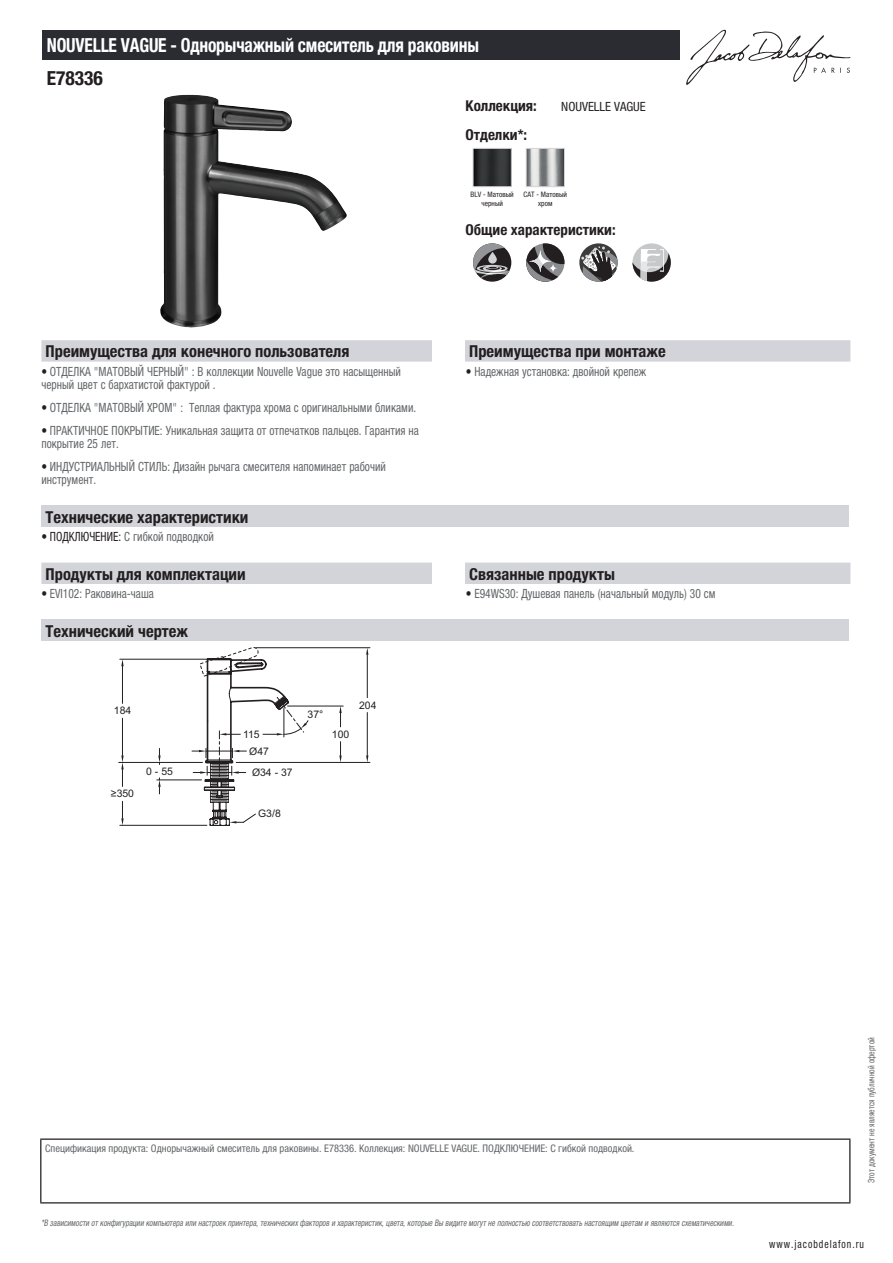
<style>
.page{position:relative;width:893px;height:1263px;background:#fff}
.page>*{position:absolute;margin:0;border:0;box-sizing:border-box;transform-origin:0 0}
.t1{font:700 condensed 19.5px "Helvetica Neue LTCYR";letter-spacing:-.01em;color:#fff;scale:.9 1}
.t2{font:700 condensed 19.5px "Helvetica Neue LTCYR";color:#231f20}
.t3{font:700 condensed 16.5px "Helvetica Neue LTCYR";color:#231f20}
.t4{font:700 condensed 15px "Helvetica Neue LTCYR";color:#231f20}
.t5{font:condensed 12.75px/13.5px "Helvetica Neue LTCYR";color:#626568;scale:.9 1}
.t6{font:condensed 12.75px "Helvetica Neue LTCYR";color:#231f20}
.t7{font:condensed 11.25px "Helvetica Neue LTCYR";letter-spacing:.1em;color:#231f20;scale:.87 1}
.t8{font:condensed 10.5px "Helvetica Neue LTCYR";color:#626568}
.t9{font:10.5px "Arial";color:#231f20}
.t10{font:italic condensed 9px "Helvetica Neue LTCYR";color:#626568;scale:.87 1}
.t11{font:condensed 9px "Helvetica Neue LTCYR";color:#626568;scale:.87 1}
.t12{font:condensed 7.5px/9px "Helvetica Neue LTCYR";color:#231f20;text-align:center}
.s1{color:#231f20}
</style>
<div class="page">
<svg style="left:686px;top:30px;width:164px;height:55px"></svg>
<img style="left:160px;top:95px;width:187px;height:233px">
<img style="left:475px;top:150px;width:35px;height:35px">
<div style="left:473px;top:148px;width:39px;height:39px;border:1px solid #d3d4da"></div>
<img style="left:528px;top:150px;width:35px;height:35px">
<div style="left:526px;top:148px;width:39px;height:39px;border:1px solid #d3d4da"></div>
<svg style="left:473px;top:243px;width:38px;height:39px"></svg>
<svg style="left:473px;top:243px;width:36px;height:35px"></svg>
<svg style="left:526px;top:243px;width:38px;height:39px"></svg>
<svg style="left:579px;top:243px;width:39px;height:39px"></svg>
<svg style="left:581px;top:246px;width:37px;height:36px"></svg>
<div style="left:632px;top:243px;width:39px;height:39px;background:#c7c8ca;border-radius:50%"></div>
<svg style="left:632px;top:249px;width:39px;height:33px"></svg>
<div style="left:41px;top:340px;width:809px;height:22px;background:#d3d4da"></div>
<div style="left:432px;top:340px;width:33px;height:22px;background:#fff"></div>
<div style="left:41px;top:506px;width:808px;height:21px;background:#d3d4da"></div>
<div style="left:41px;top:563px;width:809px;height:21px;background:#d3d4da"></div>
<div style="left:432px;top:563px;width:33px;height:21px;background:#fff"></div>
<div style="left:41px;top:619px;width:808px;height:22px;background:#d3d4da"></div>
<hr style="left:120px;top:825px;width:87px;height:1px;background:#231f20">
<svg style="left:121px;top:801px;width:3px;height:24px"></svg>
<hr style="left:157px;top:780px;width:45px;height:1px;background:#231f20">
<svg style="left:158px;top:778px;width:3px;height:16px"></svg>
<svg style="left:158px;top:748px;width:3px;height:16px"></svg>
<hr style="left:120px;top:659px;width:95px;height:1px;background:#231f20">
<hr style="left:120px;top:762px;width:82px;height:1px;background:#231f20">
<hr style="left:122px;top:666px;width:1px;height:37px;background:#231f20">
<hr style="left:122px;top:718px;width:1px;height:37px;background:#231f20">
<svg style="left:121px;top:659px;width:3px;height:7px"></svg>
<svg style="left:119px;top:755px;width:5px;height:31px"></svg>
<hr style="left:236px;top:762px;width:134px;height:1px;background:#231f20">
<hr style="left:288px;top:706px;width:55px;height:1px;background:#231f20">
<svg style="left:339px;top:742px;width:3px;height:20px"></svg>
<svg style="left:339px;top:706px;width:3px;height:21px"></svg>
<hr style="left:256px;top:647px;width:114px;height:1px;background:#231f20">
<hr style="left:367px;top:712px;width:1px;height:43px;background:#231f20">
<hr style="left:367px;top:655px;width:1px;height:43px;background:#231f20">
<svg style="left:366px;top:755px;width:2px;height:7px"></svg>
<svg style="left:366px;top:648px;width:2px;height:7px"></svg>
<svg style="left:192px;top:647px;width:117px;height:179px"></svg>
<div style="left:43px;top:30px;width:637px;height:30px;background:#2a2c32"></div>
<hr style="left:40px;top:1138px;width:810px;height:2px;background:#040503">
<hr style="left:40px;top:1140px;width:1px;height:62px;background:#040503">
<hr style="left:849px;top:1140px;width:1px;height:62px;background:#040503">
<hr style="left:40px;top:1202px;width:810px;height:1px;background:#040503">
<h1 class="t1" style="left:47px;top:34px;width:482px">NOUVELLE VAGUE - Однорычажный смеситель для раковины</h1>
<h1 class="t2" style="left:47px;top:67px;width:58px">E78336</h1>
<p class="t4" style="left:466px;top:97px;width:73px">Коллекция:</p>
<p class="t6" style="left:561px;top:99px;width:86px">NOUVELLE VAGUE</p>
<p class="t4" style="left:466px;top:126px;width:63px">Отделки*:</p>
<p class="t12" style="left:471px;top:190px;width:45px">BLV - Матовый черный</p>
<p class="t12" style="left:524px;top:190px;width:45px">CAT - Матовый хром</p>
<p class="t4" style="left:466px;top:221px;width:152px">Общие характеристики:</p>
<p class="t3" style="left:46px;top:342px;width:305px">Преимущества для конечного пользователя</p>
<p class="t3" style="left:469px;top:342px;width:198px">Преимущества при монтаже</p>
<p class="t5" style="left:41px;top:365px;width:401px"><span class="s1">•</span> ОТДЕЛКА "МАТОВЫЙ ЧЕРНЫЙ" : В коллекции Nouvelle Vague это насыщенный черный цвет с бархатистой фактурой .</p>
<p class="t5" style="left:466px;top:365px;width:202px"><span class="s1">•</span> Надежная установка: двойной крепеж</p>
<p class="t5" style="left:41px;top:401px;width:418px"><span class="s1">•</span> ОТДЕЛКА "МАТОВЫЙ ХРОМ" : Теплая фактура хрома с оригинальными бликами.</p>
<p class="t5" style="left:41px;top:424px;width:421px"><span class="s1">•</span> ПРАКТИЧНОЕ ПОКРЫТИЕ: Уникальная защита от отпечатков пальцев. Гарантия на покрытие 25 лет.</p>
<p class="t5" style="left:41px;top:460px;width:384px"><span class="s1">•</span> ИНДУСТРИАЛЬНЫЙ СТИЛЬ: Дизайн рычага смесителя напоминает рабочий инструмент.</p>
<p class="t3" style="left:46px;top:508px;width:204px">Технические характеристики</p>
<p class="t5" style="left:41px;top:530px;width:193px"><span class="s1">• ПОДКЛЮЧЕНИЕ:</span> С гибкой подводкой</p>
<p class="t3" style="left:46px;top:565px;width:202px">Продукты для комплектации</p>
<p class="t3" style="left:469px;top:565px;width:147px">Связанные продукты</p>
<p class="t5" style="left:41px;top:587px;width:127px"><span class="s1">•</span> EVI102: Раковина-чаша</p>
<p class="t5" style="left:466px;top:587px;width:279px"><span class="s1">•</span> E94WS30: Душевая панель (начальный модуль) 30 см</p>
<p class="t3" style="left:46px;top:621px;width:144px">Технический чертеж</p>
<p class="t9" style="left:114px;top:704px;width:19px">184</p>
<p class="t9" style="left:308px;top:707px;width:17px">37°</p>
<p class="t9" style="left:243px;top:727px;width:18px">115</p>
<p class="t9" style="left:332px;top:727px;width:19px">100</p>
<p class="t9" style="left:249px;top:744px;width:21px">Ø47</p>
<p class="t9" style="left:111px;top:787px;width:25px">≥350</p>
<p class="t9" style="left:146px;top:764px;width:28px">0 - 55</p>
<p class="t9" style="left:252px;top:765px;width:42px">Ø34 - 37</p>
<p class="t9" style="left:258px;top:806px;width:24px">G3/8</p>
<p class="t9" style="left:359px;top:698px;width:19px">204</p>
<p class="t8" style="left:45px;top:1142px;width:591px">Спецификация продукта: Однорычажный смеситель для раковины. E78336. Коллекция: NOUVELLE VAGUE. ПОДКЛЮЧЕНИЕ: С гибкой подводкой.</p>
<p class="t10" style="left:41px;top:1218px;width:800px">*В зависимости отконфигурации компьютера или настроек принтера,техническихфакторов и характеристик,цвета,которые Вы видите могутне полностью соответствоватьнастоящим цветам и являются схематическими.</p>
<p class="t11" style="left:866px;top:1183px;width:169px;rotate:-90deg">Этот документ не является публичной офертой</p>
<p class="t7" style="left:769px;top:1237px;width:110px">www.jacobdelafon.ru</p>
</div>
